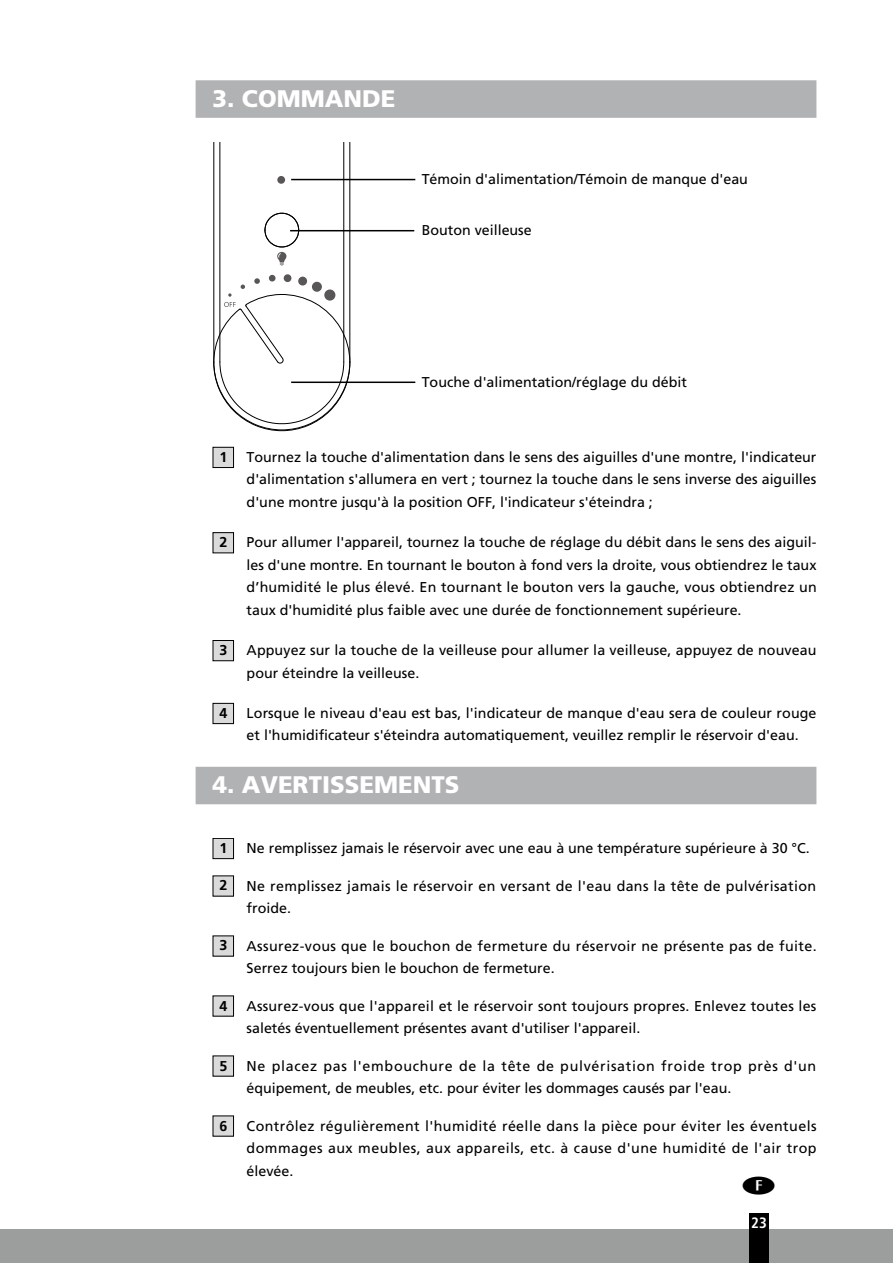
<style>
.page{position:relative;width:893px;height:1263px;background:#fff}
.page>*{position:absolute;margin:0;border:0;box-sizing:border-box;transform-origin:0 0}
.t1{font:900 24px "Frutiger LT Std";color:#fff}
.t2{font:700 condensed 15px "Frutiger LT Std";color:#fff}
.t3{font:14.25px/22.5px "Frutiger LT Std";color:#000;text-align:justify}
.t4{font:14.25px/22.5px "Frutiger LT Std";letter-spacing:.025em;color:#000}
.t5{font:14.25px/22.5px "Frutiger LT Std";letter-spacing:.05em;color:#000}
.t6{font:14.25px "Frutiger";color:#000}
.t7{font:700 14.25px "Frutiger";color:#000}
</style>
<div class="page">
<div style="left:0;top:1229px;width:893px;height:34px;background:#9c9d9d"></div>
<div style="left:749px;top:1213px;width:20px;height:50px;background:#000"></div>
<div style="left:196px;top:80px;width:620px;height:38px;background:#b1b2b3"></div>
<div style="left:196px;top:767px;width:620px;height:37px;background:#b1b2b3"></div>
<div style="left:284px;top:274px;width:7px;height:8px;background:#595656;border-radius:50%"></div>
<div style="left:277px;top:176px;width:8px;height:8px;background:#595656;border-radius:50%"></div>
<div style="left:269px;top:275px;width:7px;height:6px;background:#595656;border-radius:50%"></div>
<hr style="left:220px;top:142px;width:1px;height:220px;background:#000">
<hr style="left:343px;top:142px;width:1px;height:220px;background:#000">
<hr style="left:350px;top:142px;width:1px;height:220px;background:#000">
<hr style="left:213px;top:142px;width:1px;height:220px;background:#000">
<svg style="left:213px;top:278px;width:137px;height:153px"></svg>
<svg style="left:264px;top:213px;width:35px;height:52px"></svg>
<hr style="left:291px;top:179px;width:124px;height:1px;background:#000">
<hr style="left:290px;top:230px;width:124px;height:1px;background:#000">
<hr style="left:291px;top:381px;width:124px;height:2px;background:#000">
<div style="left:213px;top:447px;width:21px;height:20px;background:#dadada"></div>
<div style="left:213px;top:447px;width:21px;height:21px;border:1px solid #000"></div>
<div style="left:213px;top:533px;width:21px;height:20px;background:#dadada"></div>
<div style="left:213px;top:532px;width:21px;height:21px;border:1px solid #000"></div>
<div style="left:213px;top:640px;width:21px;height:21px;background:#dadada"></div>
<div style="left:213px;top:640px;width:21px;height:21px;border:1px solid #000"></div>
<div style="left:213px;top:703px;width:21px;height:21px;background:#dadada"></div>
<div style="left:213px;top:703px;width:21px;height:21px;border:1px solid #000"></div>
<div style="left:213px;top:838px;width:21px;height:21px;background:#dadada"></div>
<div style="left:213px;top:838px;width:21px;height:21px;border:1px solid #000"></div>
<div style="left:213px;top:876px;width:21px;height:20px;background:#dadada"></div>
<div style="left:213px;top:936px;width:21px;height:20px;background:#dadada"></div>
<div style="left:213px;top:996px;width:21px;height:20px;background:#dadada"></div>
<div style="left:213px;top:1056px;width:21px;height:20px;background:#dadada"></div>
<div style="left:213px;top:1116px;width:21px;height:20px;background:#dadada"></div>
<h1 class="t1" style="left:213px;top:84px;width:184px">3. COMMANDE</h1>
<p class="t3" style="left:422px;top:168px;width:328px">Témoin d'alimentation/Témoin de manque d'eau</p>
<p class="t3" style="left:422px;top:219px;width:112px">Bouton veilleuse</p>
<p class="t6" style="left:422px;top:373px;width:267px">Touche d'alimentation/réglage du débit</p>
<p class="t7" style="left:219px;top:448px;width:9px">1</p>
<p class="t3" style="left:247px;top:446px;width:571px">Tournez la touche d'alimentation dans le sens des aiguilles d'une montre, l'indicateur d'alimentation s'allumera en vert ; tournez la touche dans le sens inverse des aiguilles d'une montre jusqu'à la position OFF, l'indicateur s'éteindra ;</p>
<p class="t7" style="left:219px;top:534px;width:9px">2</p>
<p class="t3" style="left:247px;top:531px;width:572px">Pour allumer l'appareil, tournez la touche de réglage du débit dans le sens des aiguil&shy;les d'une montre. En tournant le bouton à fond vers la droite, vous obtiendrez le taux d’humidité le plus élevé. En tournant le bouton vers la gauche, vous obtiendrez un taux d'humidité plus faible avec une durée de fonctionnement supérieure.</p>
<p class="t7" style="left:219px;top:642px;width:9px">3</p>
<p class="t3" style="left:247px;top:639px;width:571px">Appuyez sur la touche de la veilleuse pour allumer la veilleuse, appuyez de nouveau pour éteindre la veilleuse.</p>
<p class="t7" style="left:219px;top:705px;width:9px">4</p>
<p class="t3" style="left:247px;top:702px;width:571px">Lorsque le niveau d'eau est bas, l'indicateur de manque d'eau sera de couleur rouge et l'humidificateur s'éteindra automatiquement, veuillez remplir le réservoir d'eau.</p>
<h1 class="t1" style="left:213px;top:770px;width:248px">4. AVERTISSEMENTS</h1>
<p class="t7" style="left:219px;top:840px;width:9px">1</p>
<p class="t3" style="left:247px;top:837px;width:565px">Ne remplissez jamais le réservoir avec une eau à une température supérieure à 30 °C.</p>
<p class="t7" style="left:219px;top:877px;width:9px">2</p>
<p class="t4" style="left:247px;top:874px;width:571px">Ne remplissez jamais le réservoir en versant de l'eau dans la tête de pulvérisation froide.</p>
<p class="t7" style="left:219px;top:937px;width:9px">3</p>
<p class="t4" style="left:247px;top:934px;width:571px">Assurez-vous que le bouchon de fermeture du réservoir ne présente pas de fuite.<br>Serrez toujours bien le bouchon de fermeture.</p>
<p class="t7" style="left:219px;top:997px;width:9px">4</p>
<p class="t3" style="left:247px;top:994px;width:571px">Assurez-vous que l'appareil et le réservoir sont toujours propres. Enlevez toutes les saletés éventuellement présentes avant d'utiliser l'appareil.</p>
<p class="t7" style="left:219px;top:1057px;width:9px">5</p>
<p class="t5" style="left:247px;top:1054px;width:571px">Ne placez pas l'embouchure de la tête de pulvérisation froide trop près d'un équipement, de meubles, etc. pour éviter les dommages causés par l'eau.</p>
<p class="t7" style="left:219px;top:1117px;width:9px">6</p>
<p class="t3" style="left:247px;top:1114px;width:571px">Contrôlez régulièrement l'humidité réelle dans la pièce pour éviter les éventuels dommages aux meubles, aux appareils, etc. à cause d'une humidité de l'air trop élevée.</p>
<p class="t2" style="left:751px;top:1214px;width:17px">23</p>
</div>
